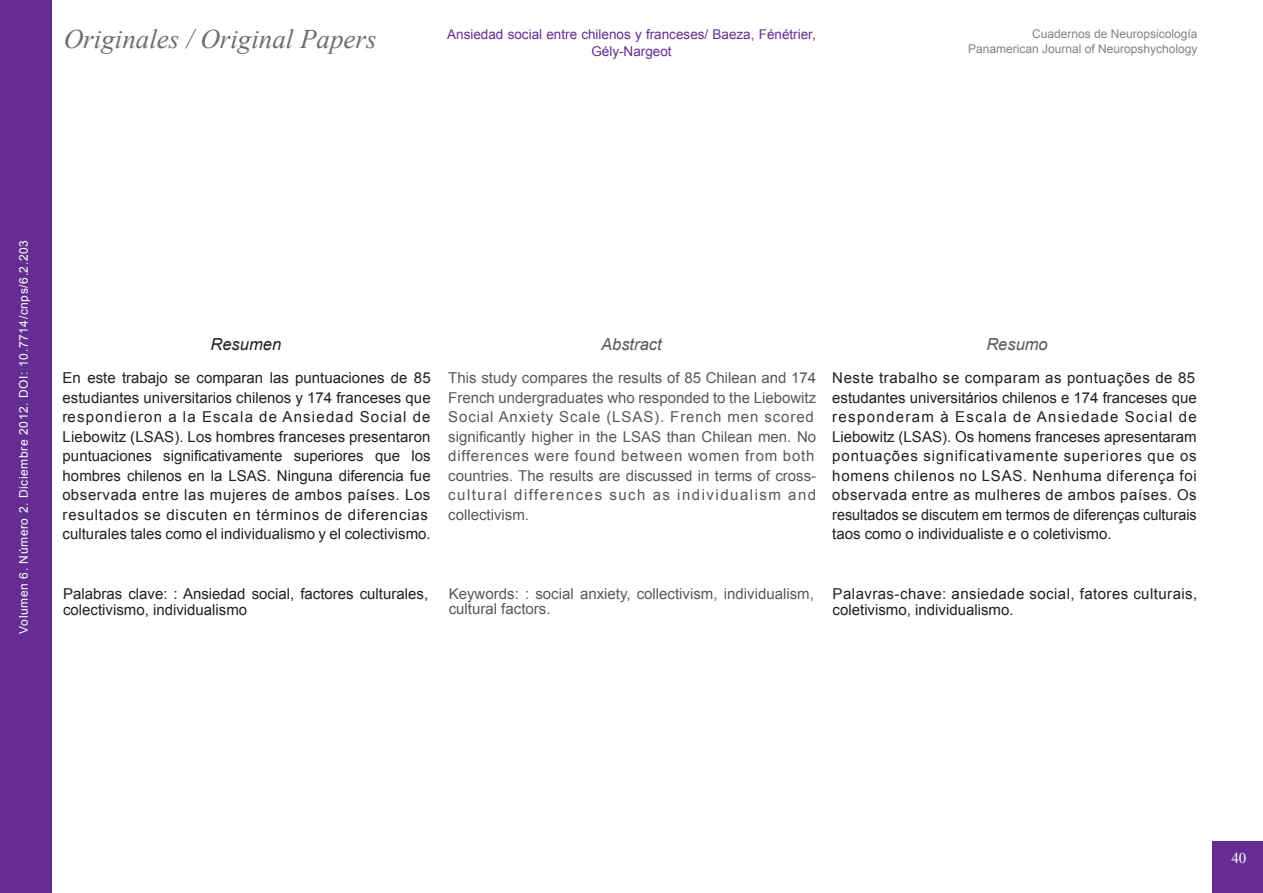
<style>
.page{position:relative;width:1263px;height:893px;background:#fff}
.page>*{position:absolute;margin:0;border:0;box-sizing:border-box;transform-origin:0 0}
.t1{font:italic 27px "Times New Roman";color:#6c6d70}
.t2{font:italic 16.5px "Arial";color:#57585a}
.t3{font:italic 16.5px "Arial";color:#231f20}
.t4{font:15px/19.5px "Arial";letter-spacing:.01em;color:#231f20;text-align:justify}
.t5{font:15px/19.5px "Arial";color:#57585a}
.t6{font:15px/19.5px "Arial";letter-spacing:.06em;color:#231f20}
.t7{font:15px/19.5px "Arial";letter-spacing:.01em;color:#231f20;scale:.96 1}
.t8{font:15px "Arial";letter-spacing:.05em;color:#231f20}
.t9{font:15px "Arial";letter-spacing:.04em;color:#231f20}
.t10{font:15px "Arial";letter-spacing:.03em;color:#231f20}
.t11{font:15px "Times New Roman";color:#fff}
.t12{font:13.5px "Arial";color:#652d91}
.t13{font:12px "Arial";color:#808285}
.t14{font:12px "Arial";letter-spacing:.05em;color:#fff}
</style>
<div class="page">
<div style="left:0;top:0;width:51px;height:893px;background:#652d91"></div>
<div style="left:1212px;top:842px;width:51px;height:51px;background:#652d91"></div>
<p class="t1" style="left:64px;top:21px;width:314px">Originales / Original Papers</p>
<p class="t12" style="left:447px;top:26px;width:370px">Ansiedad social entre chilenos y franceses/ Baeza, Fénétrier,</p>
<p class="t12" style="left:591px;top:42px;width:82px">Gély-Nargeot</p>
<p class="t13" style="left:1032px;top:26px;width:167px">Cuadernos de Neuropsicología</p>
<p class="t13" style="left:968px;top:41px;width:231px">Panamerican Journal of Neuropshychology</p>
<p class="t14" style="left:16px;top:634px;width:395px;rotate:-90deg">Volumen 6. Número 2. Diciembre 2012. DOI: 10.7714/cnps/6.2.203</p>
<p class="t3" style="left:211px;top:334px;width:72px">Resumen</p>
<p class="t2" style="left:986px;top:334px;width:63px">Resumo</p>
<p class="t5" style="left:448px;top:368px;width:369px;text-align:justify">This study compares the results of 85 Chilean and 174<br>French undergraduates who responded to the Liebowitz Social Anxiety Scale (LSAS). French men scored</p>
<p class="t5" style="left:448px;top:427px;width:369px">significantly higher in the LSAS than Chilean men. No differences were found between women from both</p>
<p class="t5" style="left:448px;top:466px;width:369px">countries. The results are discussed in terms of cross&shy;cultural differences such as individualism and</p>
<p class="t5" style="left:448px;top:505px;width:82px">collectivism.</p>
<p class="t2" style="left:601px;top:334px;width:62px">Abstract</p>
<p class="t4" style="left:63px;top:368px;width:369px">En este trabajo se comparan las puntuaciones de 85 estudiantes universitarios chilenos y 174 franceses que respondieron a la Escala de Ansiedad Social de</p>
<p class="t4" style="left:63px;top:427px;width:369px">Liebowitz (LSAS). Los hombres franceses presentaron</p>
<p class="t4" style="left:63px;top:446px;width:369px">puntuaciones significativamente superiores que los hombres chilenos en la LSAS. Ninguna diferencia fue observada entre las mujeres de ambos países. Los</p>
<p class="t8" style="left:63px;top:504px;width:367px">resultados se discuten en términos de diferencias</p>
<p class="t4" style="left:63px;top:524px;width:369px">culturales tales como el individualismo y el colectivismo.</p>
<p class="t9" style="left:832px;top:368px;width:365px">Neste trabalho se comparam as pontuações de 85</p>
<p class="t4" style="left:832px;top:388px;width:366px">estudantes universitários chilenos e 174 franceses que responderam à Escala de Ansiedade Social de</p>
<p class="t6" style="left:832px;top:427px;width:366px">Liebowitz (LSAS). Os homens franceses apresentaram pontuações significativamente superiores que os</p>
<p class="t8" style="left:832px;top:465px;width:366px">homens chilenos no LSAS. Nenhuma diferença foi</p>
<p class="t9" style="left:832px;top:485px;width:366px">observada entre as mulheres de ambos países. Os</p>
<p class="t7" style="left:832px;top:505px;width:381px">resultados se discutem em termos de diferenças culturais taos como o individualiste e o coletivismo.</p>
<p class="t4" style="left:63px;top:585px;width:367px;line-height:16.5px">Palabras clave: : Ansiedad social, factores culturales, colectivismo, individualismo</p>
<p class="t10" style="left:833px;top:584px;width:366px">Palavras-chave: ansiedade social, fatores culturais,</p>
<p class="t5" style="left:449px;top:586px;width:367px;line-height:15px">Keywords: : social anxiety, collectivism, individualism, cultural factors.</p>
<p class="t4" style="left:833px;top:600px;width:182px">coletivismo, individualismo.</p>
<p class="t11" style="left:1231px;top:848px;width:16px">40</p>
</div>
